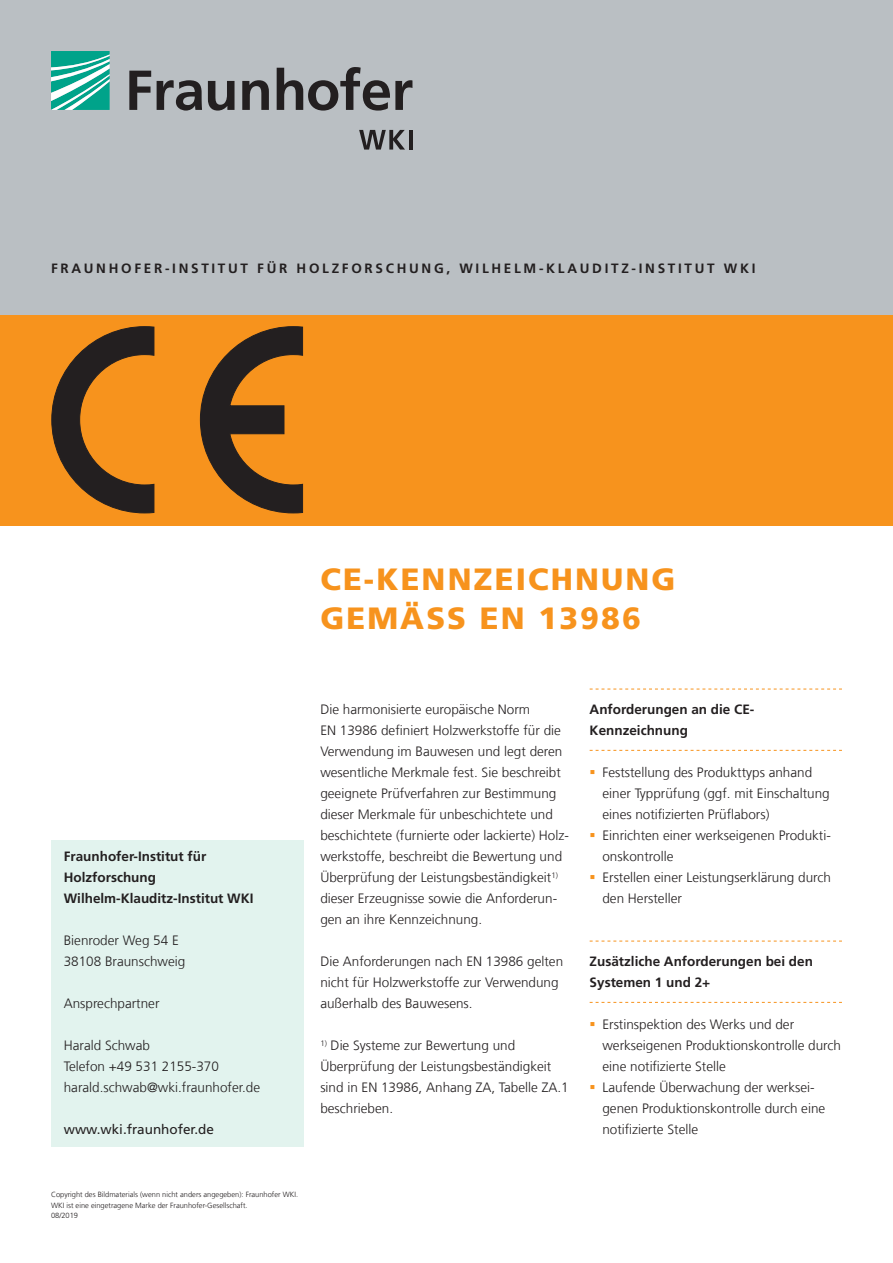
<style>
.page{position:relative;width:893px;height:1263px;background:#fff}
.page>*{position:absolute;margin:0;border:0;box-sizing:border-box;transform-origin:0 0}
.t1{font:900 30.75px/39px "Frutiger LT Com";letter-spacing:.07em;color:#f7931d}
.t2{font:300 13.5px/21px "Frutiger LT Com";color:#231f20}
.t3{font:700 13.5px/21px "Frutiger LT Com";color:#231f20}
.t4{font:700 13.5px "Frutiger LT Com";letter-spacing:.2em;color:#231f20}
.t5{font:13.5px "Frutiger LT Com";color:#231f20}
.t6{font:300 7.5px/10.5px "Frutiger LT Com";color:#231f20}
</style>
<div class="page">
<div style="left:0;top:315px;width:893px;height:210px;background:#f7931d"></div>
<div style="left:51px;top:840px;width:252px;height:307px;background:#e2f3ee"></div>
<svg style="left:51px;top:326px;width:103px;height:187px"></svg>
<svg style="left:200px;top:326px;width:103px;height:187px"></svg>
<svg style="left:590px;top:689px;width:252px;height:1px"></svg>
<svg style="left:590px;top:750px;width:252px;height:1px"></svg>
<svg style="left:590px;top:941px;width:252px;height:1px"></svg>
<svg style="left:590px;top:1002px;width:252px;height:1px"></svg>
<div style="left:0;top:0;width:893px;height:315px;background:#babfc3"></div>
<svg style="left:51px;top:51px;width:59px;height:59px"></svg>
<svg style="left:129px;top:67px;width:283px;height:44px"></svg>
<svg style="left:359px;top:130px;width:46px;height:20px"></svg>
<hr style="left:409px;top:130px;width:3px;height:20px;background:#231f20">
<p class="t4" style="left:51px;top:260px;width:706px">Fraunhof er-Insti tut f ür H olzf orschung, Wi lhelm-Klaudi tz-Insti tut WKI</p>
<h1 class="t1" style="left:320px;top:560px;width:357px">CE-KENNZEICHNUNG<br>GEMÄSS EN 13986</h1>
<p class="t3" style="left:64px;top:846px;width:191px">Fraunhofer-Institut für<br>Holzforschung<br>Wilhelm-Klauditz-Institut WKI</p>
<p class="t2" style="left:64px;top:930px;width:123px">Bienroder Weg 54 E<br>38108 Braunschweig</p>
<p class="t2" style="left:64px;top:993px;width:97px">Ansprechpartner</p>
<p class="t2" style="left:64px;top:1035px;width:198px">Harald Schwab<br>Telefon +49 531 2155-370 harald.schwab@wki.fraunhofer.de</p>
<p class="t5" style="left:64px;top:1121px;width:152px">www.wki.fraunhofer.de</p>
<p class="t6" style="left:51px;top:1189px;width:249px">Copyright des Bildmaterials (wenn nicht anders angegeben): Fraunhofer WKI.<br>WKI ist eine eingetragene Marke der Fraunhofer-Gesellschaft.<br>08/2019</p>
<p class="t2" style="left:320px;top:699px;width:250px">Die harmonisierte europäische Norm<br>EN 13986 definiert Holzwerkstoffe für die Verwendung im Bauwesen und legt deren wesentliche Merkmale fest. Sie beschreibt geeignete Prüfverfahren zur Bestimmung dieser Merkmale für unbeschichtete und beschichtete (furnierte oder lackierte) Holz&shy;werkstoffe, beschreibt die Bewertung und Überprüfung der Leistungsbeständigkeit<sup>1) </sup>dieser Erzeugnisse sowie die Anforderun&shy;gen an ihre Kennzeichnung.</p>
<p class="t2" style="left:320px;top:951px;width:244px">Die Anforderungen nach EN 13986 gelten nicht für Holzwerkstoffe zur Verwendung außerhalb des Bauwesens.</p>
<p class="t2" style="left:320px;top:1035px;width:250px"><sup>1)</sup> Die Systeme zur Bewertung und<br>Überprüfung der Leistungsbeständigkeit sind in EN 13986, Anhang ZA, Tabelle ZA.1 beschrieben.</p>
<p class="t3" style="left:590px;top:699px;width:166px">Anforderungen an die CE-<br>Kennzeichnung</p>
<p class="t2" style="left:602px;top:762px;width:230px">Feststellung des Produkttyps anhand einer Typprüfung (ggf. mit Einschaltung eines notifizierten Prüflabors)<br>Einrichten einer werkseigenen Produkti&shy;onskontrolle<br>Erstellen einer Leistungserklärung durch den Hersteller</p>
<p class="t3" style="left:590px;top:951px;width:225px">Zusätzliche Anforderungen bei den<br>Systemen 1 und 2+</p>
<p class="t2" style="left:602px;top:1014px;width:240px">Erstinspektion des Werks und der werkseigenen Produktionskontrolle durch eine notifizierte Stelle<br>Laufende Überwachung der werksei&shy;genen Produktionskontrolle durch eine notifizierte Stelle</p>
</div>
